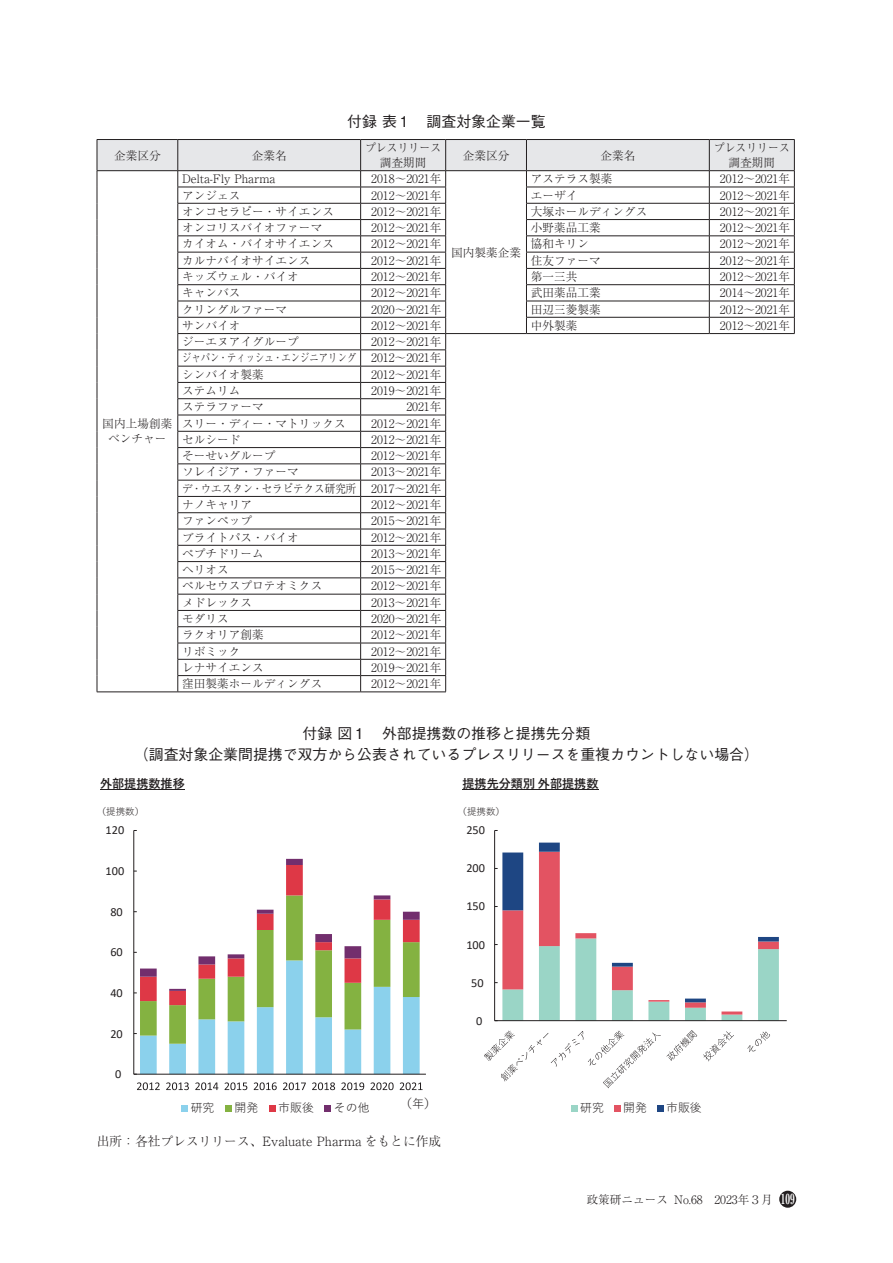
<style>
.page{position:relative;width:893px;height:1263px;background:#fff}
.page>*{position:absolute;margin:0;border:0;box-sizing:border-box;transform-origin:0 0}
.t1{font:500 14.85px/21.3px "Gothic BBB Pro";color:#231f20;text-align:center}
.t2{font:300 12.75px "Ryumin Pro";color:#231f20}
.t3{font:12.3px "Calibri";color:#231f20}
.t4{font:12.3px "Yu Gothic";color:#231f20}
.t5{font:700 12.15px "Yu Gothic";color:#231f20}
.t6{font:11.85px "Yu Gothic";color:#231f20}
.t7{font:300 11.7px/14.9px "Ryumin Pr 6";color:#231f20;text-align:center}
.t8{font:300 11.7px "Ryumin Pro";color:#231f20}
.t9{font:300 11.7px/14.9px "Ryumin Pr 6";color:#231f20;text-align:center;scale:.93 1}
.t10{font:300 11.7px "Ryumin Pr 6";color:#231f20;scale:.8 1}
.t11{font:300 11.7px "Ryumin Pr 6";color:#231f20;scale:.9 1}
.t12{font:9.45px "Yu Gothic";color:#231f20}
.s1{font-weight:500;font-size:13.8px;color:#fff}
</style>
<div class="page">
<div style="left:779px;top:1191px;width:17px;height:17px;background:#231f20;border-radius:50%"></div>
<hr style="left:97px;top:139px;width:81px;height:1px;background:#231f20">
<hr style="left:178px;top:139px;width:183px;height:1px;background:#231f20">
<hr style="left:361px;top:139px;width:85px;height:1px;background:#231f20">
<hr style="left:446px;top:139px;width:80px;height:1px;background:#231f20">
<hr style="left:526px;top:139px;width:183px;height:1px;background:#231f20">
<hr style="left:709px;top:139px;width:86px;height:1px;background:#231f20">
<svg style="left:97px;top:140px;width:698px;height:552px"></svg>
<hr style="left:97px;top:692px;width:81px;height:1px;background:#231f20">
<hr style="left:178px;top:692px;width:183px;height:1px;background:#231f20">
<hr style="left:361px;top:692px;width:85px;height:1px;background:#231f20">
<hr style="left:494px;top:830px;width:1px;height:191px;background:#231f20">
<svg style="left:495px;top:842px;width:284px;height:178px"></svg>
<hr style="left:495px;top:1020px;width:292px;height:1px;background:#231f20">
<svg style="left:484px;top:1030px;width:213px;height:58px"></svg>
<svg style="left:703px;top:1031px;width:31px;height:30px"></svg>
<svg style="left:747px;top:1031px;width:23px;height:21px"></svg>
<svg style="left:571px;top:1105px;width:6px;height:6px"></svg>
<svg style="left:614px;top:1105px;width:6px;height:6px"></svg>
<svg style="left:657px;top:1105px;width:6px;height:6px"></svg>
<hr style="left:133px;top:830px;width:1px;height:244px;background:#231f20">
<svg style="left:134px;top:859px;width:286px;height:215px"></svg>
<hr style="left:134px;top:1074px;width:292px;height:1px;background:#231f20">
<svg style="left:137px;top:1082px;width:23px;height:8px"></svg>
<svg style="left:166px;top:1082px;width:23px;height:8px"></svg>
<svg style="left:195px;top:1082px;width:23px;height:8px"></svg>
<svg style="left:225px;top:1082px;width:22px;height:8px"></svg>
<svg style="left:254px;top:1082px;width:23px;height:8px"></svg>
<svg style="left:283px;top:1082px;width:23px;height:8px"></svg>
<svg style="left:312px;top:1082px;width:23px;height:8px"></svg>
<svg style="left:341px;top:1082px;width:23px;height:8px"></svg>
<svg style="left:371px;top:1082px;width:23px;height:8px"></svg>
<svg style="left:400px;top:1082px;width:23px;height:8px"></svg>
<div style="left:181px;top:1105px;width:7px;height:6px;background:#8bd1ec"></div>
<div style="left:225px;top:1105px;width:7px;height:6px;background:#84b241"></div>
<svg style="left:269px;top:1105px;width:6px;height:6px"></svg>
<svg style="left:325px;top:1105px;width:6px;height:6px"></svg>
<hr style="left:100px;top:789px;width:85px;height:1px;background:#231f20">
<hr style="left:462px;top:789px;width:136px;height:1px;background:#231f20">
<p class="t1" style="left:347px;top:109px;width:200px">付録 表１　調査対象企業一覧</p>
<p class="t7" style="left:114px;top:147px;width:48px">企業区分</p>
<p class="t7" style="left:252px;top:147px;width:37px">企業名</p>
<p class="t9" style="left:365px;top:140px;width:83px">プレスリリース調査期間</p>
<p class="t7" style="left:463px;top:147px;width:48px">企業区分</p>
<p class="t7" style="left:600px;top:147px;width:37px">企業名</p>
<p class="t9" style="left:714px;top:140px;width:83px">プレスリリース調査期間</p>
<p class="t7" style="left:182px;top:171px;width:95px">Delta-Fly Pharma</p>
<p class="t7" style="left:371px;top:171px;width:72px">2018～2021年</p>
<p class="t7" style="left:531px;top:171px;width:83px">アステラス製薬</p>
<p class="t7" style="left:720px;top:171px;width:72px">2012～2021年</p>
<p class="t7" style="left:182px;top:187px;width:60px">アンジェス</p>
<p class="t7" style="left:371px;top:187px;width:72px">2012～2021年</p>
<p class="t7" style="left:531px;top:187px;width:48px">エーザイ</p>
<p class="t7" style="left:720px;top:187px;width:72px">2012～2021年</p>
<p class="t7" style="left:182px;top:203px;width:154px">オンコセラピー・サイエンス</p>
<p class="t7" style="left:371px;top:203px;width:72px">2012～2021年</p>
<p class="t7" style="left:531px;top:203px;width:118px">大塚ホールディングス</p>
<p class="t7" style="left:720px;top:203px;width:72px">2012～2021年</p>
<p class="t7" style="left:182px;top:220px;width:142px">オンコリスバイオファーマ</p>
<p class="t7" style="left:371px;top:220px;width:72px">2012～2021年</p>
<p class="t7" style="left:531px;top:220px;width:72px">小野薬品工業</p>
<p class="t7" style="left:720px;top:220px;width:72px">2012～2021年</p>
<p class="t7" style="left:182px;top:236px;width:154px">カイオム・バイオサイエンス</p>
<p class="t7" style="left:371px;top:236px;width:72px">2012～2021年</p>
<p class="t7" style="left:531px;top:236px;width:60px">協和キリン</p>
<p class="t7" style="left:720px;top:236px;width:72px">2012～2021年</p>
<p class="t7" style="left:182px;top:252px;width:130px">カルナバイオサイエンス</p>
<p class="t7" style="left:371px;top:252px;width:72px">2012～2021年</p>
<p class="t7" style="left:531px;top:252px;width:72px">住友ファーマ</p>
<p class="t7" style="left:720px;top:252px;width:72px">2012～2021年</p>
<p class="t7" style="left:182px;top:269px;width:118px">キッズウェル・バイオ</p>
<p class="t7" style="left:371px;top:269px;width:72px">2012～2021年</p>
<p class="t7" style="left:531px;top:269px;width:48px">第一三共</p>
<p class="t7" style="left:720px;top:269px;width:72px">2012～2021年</p>
<p class="t7" style="left:182px;top:285px;width:60px">キャンバス</p>
<p class="t7" style="left:371px;top:285px;width:72px">2012～2021年</p>
<p class="t7" style="left:531px;top:285px;width:72px">武田薬品工業</p>
<p class="t7" style="left:720px;top:285px;width:72px">2014～2021年</p>
<p class="t7" style="left:182px;top:301px;width:107px">クリングルファーマ</p>
<p class="t7" style="left:371px;top:301px;width:72px">2020～2021年</p>
<p class="t7" style="left:531px;top:301px;width:72px">田辺三菱製薬</p>
<p class="t7" style="left:720px;top:301px;width:72px">2012～2021年</p>
<p class="t7" style="left:182px;top:317px;width:60px">サンバイオ</p>
<p class="t7" style="left:371px;top:317px;width:72px">2012～2021年</p>
<p class="t7" style="left:531px;top:317px;width:48px">中外製薬</p>
<p class="t7" style="left:720px;top:317px;width:72px">2012～2021年</p>
<p class="t7" style="left:182px;top:334px;width:118px">ジーエヌアイグループ</p>
<p class="t7" style="left:371px;top:334px;width:72px">2012～2021年</p>
<p class="t10" style="left:182px;top:349px;width:219px">ジャパン・ティッシュ・エンジニアリング</p>
<p class="t7" style="left:371px;top:350px;width:72px">2012～2021年</p>
<p class="t7" style="left:182px;top:366px;width:83px">シンバイオ製薬</p>
<p class="t7" style="left:371px;top:366px;width:72px">2012～2021年</p>
<p class="t7" style="left:182px;top:382px;width:60px">ステムリム</p>
<p class="t7" style="left:371px;top:382px;width:72px">2019～2021年</p>
<p class="t7" style="left:182px;top:399px;width:83px">ステラファーマ</p>
<p class="t7" style="left:406px;top:399px;width:37px">2021年</p>
<p class="t7" style="left:182px;top:415px;width:165px">スリー・ディー・マトリックス</p>
<p class="t7" style="left:371px;top:415px;width:72px">2012～2021年</p>
<p class="t7" style="left:182px;top:431px;width:60px">セルシード</p>
<p class="t7" style="left:371px;top:431px;width:72px">2012～2021年</p>
<p class="t7" style="left:182px;top:448px;width:95px">そーせいグループ</p>
<p class="t7" style="left:371px;top:448px;width:72px">2012～2021年</p>
<p class="t7" style="left:182px;top:464px;width:118px">ソレイジア・ファーマ</p>
<p class="t7" style="left:371px;top:464px;width:72px">2013～2021年</p>
<p class="t11" style="left:182px;top:479px;width:195px">デ・ウエスタン・セラピテクス研究所</p>
<p class="t7" style="left:371px;top:480px;width:72px">2017～2021年</p>
<p class="t7" style="left:182px;top:496px;width:72px">ナノキャリア</p>
<p class="t7" style="left:371px;top:496px;width:72px">2012～2021年</p>
<p class="t7" style="left:182px;top:513px;width:72px">ファンペップ</p>
<p class="t7" style="left:371px;top:513px;width:72px">2015～2021年</p>
<p class="t7" style="left:182px;top:529px;width:118px">ブライトパス・バイオ</p>
<p class="t7" style="left:371px;top:529px;width:72px">2012～2021年</p>
<p class="t7" style="left:182px;top:545px;width:83px">ペプチドリーム</p>
<p class="t7" style="left:371px;top:545px;width:72px">2013～2021年</p>
<p class="t7" style="left:182px;top:562px;width:48px">ヘリオス</p>
<p class="t7" style="left:371px;top:562px;width:72px">2015～2021年</p>
<p class="t7" style="left:182px;top:578px;width:142px">ペルセウスプロテオミクス</p>
<p class="t7" style="left:371px;top:578px;width:72px">2012～2021年</p>
<p class="t7" style="left:182px;top:594px;width:72px">メドレックス</p>
<p class="t7" style="left:371px;top:594px;width:72px">2013～2021年</p>
<p class="t7" style="left:182px;top:610px;width:48px">モダリス</p>
<p class="t7" style="left:371px;top:610px;width:72px">2020～2021年</p>
<p class="t7" style="left:182px;top:627px;width:83px">ラクオリア創薬</p>
<p class="t7" style="left:371px;top:627px;width:72px">2012～2021年</p>
<p class="t7" style="left:182px;top:643px;width:60px">リボミック</p>
<p class="t7" style="left:371px;top:643px;width:72px">2012～2021年</p>
<p class="t7" style="left:182px;top:659px;width:83px">レナサイエンス</p>
<p class="t7" style="left:371px;top:659px;width:72px">2019～2021年</p>
<p class="t7" style="left:182px;top:676px;width:142px">窪田製薬ホールディングス</p>
<p class="t7" style="left:371px;top:676px;width:72px">2012～2021年</p>
<p class="t1" style="left:134px;top:721px;width:627px">付録 図１　外部提携数の推移と提携先分類<br>（調査対象企業間提携で双方から公表されているプレスリリースを重複カウントしない場合）</p>
<p class="t7" style="left:451px;top:244px;width:72px">国内製薬企業</p>
<p class="t7" style="left:102px;top:416px;width:72px">国内上場創薬ベンチャー</p>
<p class="t5" style="left:100px;top:776px;width:86px">外部提携数推移</p>
<p class="t5" style="left:462px;top:776px;width:138px">提携先分類別外部提携数</p>
<p class="t12" style="left:97px;top:803px;width:49px">（提携数）</p>
<p class="t12" style="left:458px;top:803px;width:49px">（提携数）</p>
<p class="t3" style="left:106px;top:822px;width:20px">120</p>
<p class="t3" style="left:106px;top:862px;width:20px">100</p>
<p class="t3" style="left:110px;top:903px;width:14px">80</p>
<p class="t3" style="left:110px;top:944px;width:14px">60</p>
<p class="t3" style="left:110px;top:984px;width:14px">40</p>
<p class="t3" style="left:110px;top:1025px;width:14px">20</p>
<p class="t3" style="left:115px;top:1065px;width:8px">0</p>
<p class="t6" style="left:191px;top:1096px;width:25px">研究</p>
<p class="t6" style="left:234px;top:1096px;width:25px">開発</p>
<p class="t6" style="left:278px;top:1096px;width:37px">市販後</p>
<p class="t6" style="left:334px;top:1096px;width:37px">その他</p>
<p class="t4" style="left:400px;top:1092px;width:38px">（年）</p>
<p class="t2" style="left:97px;top:1131px;width:346px">出所：各社プレスリリース、Evaluate Pharma をもとに作成</p>
<p class="t3" style="left:466px;top:822px;width:20px">250</p>
<p class="t3" style="left:466px;top:860px;width:20px">200</p>
<p class="t3" style="left:466px;top:898px;width:20px">150</p>
<p class="t3" style="left:466px;top:936px;width:20px">100</p>
<p class="t3" style="left:471px;top:974px;width:14px">50</p>
<p class="t3" style="left:476px;top:1012px;width:8px">0</p>
<p class="t6" style="left:580px;top:1096px;width:25px">研究</p>
<p class="t6" style="left:623px;top:1096px;width:25px">開発</p>
<p class="t6" style="left:666px;top:1096px;width:37px">市販後</p>
<p class="t8" style="left:586px;top:1190px;width:210px">政策研ニュース No.68　2023年３月 <span class="s1">109</span></p>
</div>
